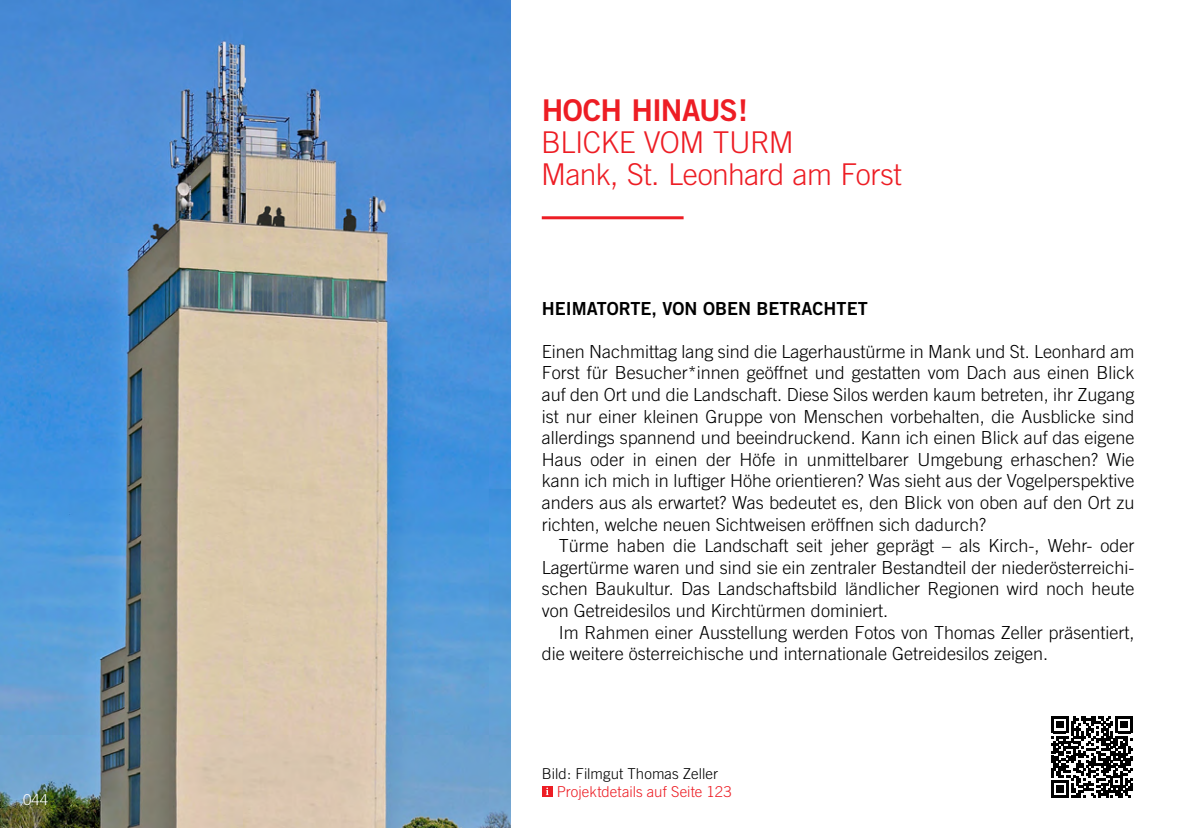
<style>
.page{position:relative;width:1180px;height:828px;background:#fff}
.page>*{position:absolute;margin:0;border:0;box-sizing:border-box;transform-origin:0 0}
.t1{font:300 30px "Trade Gothic LT Com";letter-spacing:-.015em;color:#ed1d24}
.t2{font:30px "Trade Gothic Bold Two";letter-spacing:-.03em;color:#ed1d24}
.Fließtext{font:300 18px/21.6px "Trade Gothic";color:#000;text-align:justify}
.t3{font:18px "Trade Gothic Bold Two";color:#000}
.t4{font:300 15px "Trade Gothic";letter-spacing:.005em;color:#ed1d24}
.t5{font:300 15px "Trade Gothic";letter-spacing:.005em;color:#000}
.t6{font:300 15px "Trade Gothic LT Com";color:#fff}
</style>
<div class="page">
<img style="left:0;top:0;width:510px;height:828px">
<hr style="left:541px;top:216px;width:142px;height:3px;background:#ed1d24">
<div style="left:541px;top:786px;width:11px;height:10px;background:#ed1d24"></div>
<svg style="left:545px;top:787px;width:3px;height:8px"></svg>
<svg style="left:1051px;top:716px;width:81px;height:82px"></svg>
<p class="t6" style="left:23px;top:791px;width:27px">044</p>
<p class="t2" style="left:541px;top:91px;width:208px">HOCH HINAUS!</p>
<p class="t1" style="left:541px;top:124px;width:254px">BLICKE VOM TURM</p>
<p class="t1" style="left:541px;top:156px;width:362px">Mank, St. Leonhard am Forst</p>
<p class="t3" style="left:541px;top:297px;width:327px">HEIMATORTE, VON OBEN BETRACHTET</p>
<p class="Fließtext" style="left:541px;top:340px;width:594px">Einen Nachmittag lang sind die Lagerhaustürme in Mank und St. Leonhard am Forst für Besucher*innen geöffnet und gestatten vom Dach aus einen Blick auf den Ort und die Landschaft. Diese Silos werden kaum betreten, ihr Zugang ist nur einer kleinen Gruppe von Menschen vorbehalten, die Ausblicke sind allerdings spannend und beeindruckend. Kann ich einen Blick auf das eigene Haus oder in einen der Höfe in unmittelbarer Umgebung erhaschen? Wie kann ich mich in luftiger Höhe orientieren? Was sieht aus der Vogelperspektive anders aus als erwartet? Was bedeutet es, den Blick von oben auf den Ort zu richten, welche neuen Sichtweisen eröffnen sich dadurch?</p>
<p class="Fließtext" style="left:541px;top:535px;width:594px;text-indent:17px">Türme haben die Landschaft seit jeher geprägt – als Kirch-, Wehr- oder Lagertürme waren und sind sie ein zentraler Bestandteil der niederösterreichi&shy;schen Baukultur. Das Landschaftsbild ländlicher Regionen wird noch heute von Getreidesilos und Kirchtürmen dominiert.</p>
<p class="Fließtext" style="left:541px;top:621px;width:594px;text-indent:17px">Im Rahmen einer Ausstellung werden Fotos von Thomas Zeller präsentiert, die weitere österreichische und internationale Getreidesilos zeigen.</p>
<p class="t5" style="left:542px;top:764px;width:178px">Bild: Filmgut Thomas Zeller</p>
<p class="t4" style="left:556px;top:782px;width:176px">Projektdetails auf Seite 123</p>
</div>
